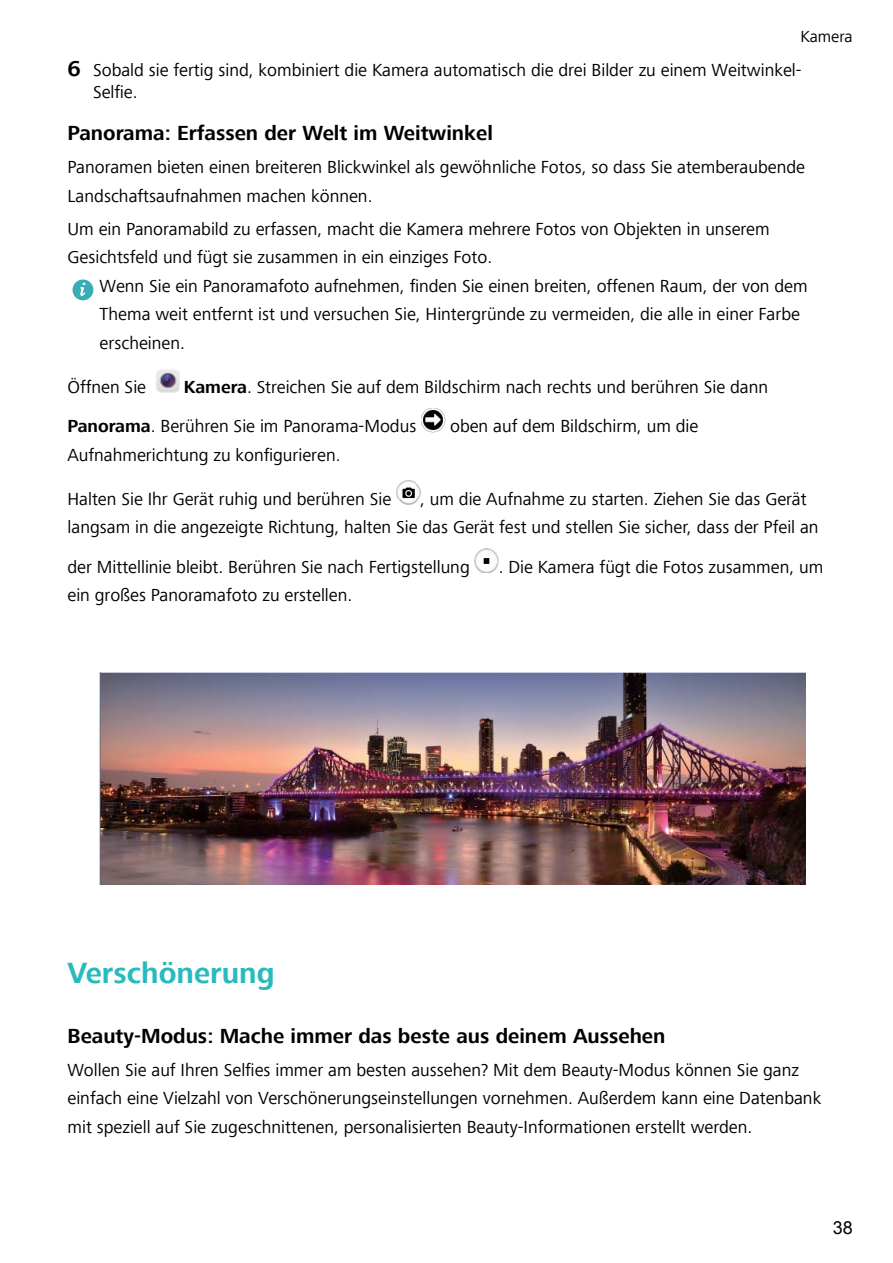
<style>
.page{position:relative;width:893px;height:1263px;background:#fff}
.page>*{position:absolute;margin:0;border:0;box-sizing:border-box;transform-origin:0 0}
.t1{font:700 30px "Frutiger Next Com";color:#28babd}
.t2{font:700 21px "Frutiger Next Com";color:#000}
.t3{font:18px/28.5px "Frutiger Next Com";color:#000}
.t4{font:18px "Arial";color:#000}
.t5{font:16.5px "Frutiger Next Com";color:#000}
.s1{font-weight:700;font-size:22.5px}
.s2{font-weight:700}
</style>
<div class="page">
<svg style="left:72px;top:279px;width:22px;height:22px"></svg>
<svg style="left:179px;top:373px;width:1px;height:17px"></svg>
<img style="left:156px;top:369px;width:23px;height:23px">
<img style="left:421px;top:408px;width:24px;height:24px">
<img style="left:396px;top:481px;width:24px;height:24px">
<img style="left:475px;top:549px;width:24px;height:24px">
<img style="left:99px;top:672px;width:707px;height:213px">
<p class="t5" style="left:800px;top:27px;width:54px">Kamera</p>
<p class="t3" style="left:93px;top:58px;width:710px;line-height:22.5px;text-indent:-26px"><span class="s1">6</span> Sobald sie fertig sind, kombiniert die Kamera automatisch die drei Bilder zu einem Weitwinkel-<br>Selfie.</p>
<p class="t2" style="left:68px;top:121px;width:427px">Panorama: Erfassen der Welt im Weitwinkel</p>
<p class="t3" style="left:68px;top:153px;width:739px">Panoramen bieten einen breiteren Blickwinkel als gewöhnliche Fotos, so dass Sie atemberaubende<br>Landschaftsaufnahmen machen können.</p>
<p class="t3" style="left:68px;top:214px;width:704px">Um ein Panoramabild zu erfassen, macht die Kamera mehrere Fotos von Objekten in unserem<br>Gesichtsfeld und fügt sie zusammen in ein einziges Foto.</p>
<p class="t3" style="left:100px;top:271px;width:710px">Wenn Sie ein Panoramafoto aufnehmen, finden Sie einen breiten, offenen Raum, der von dem<br>Thema weit entfernt ist und versuchen Sie, Hintergründe zu vermeiden, die alle in einer Farbe erscheinen.</p>
<p class="t3" style="left:68px;top:372px;width:80px">Öffnen Sie</p>
<p class="t3" style="left:68px;top:367px;width:702px;line-height:39.5px;text-indent:116px"><span class="s2">Kamera</span>. Streichen Sie auf dem Bildschirm nach rechts und berühren Sie dann<br><span class="s2">Panorama</span>. Berühren Sie im Panorama-Modus</p>
<p class="t3" style="left:450px;top:412px;width:250px">oben auf dem Bildschirm, um die</p>
<p class="t3" style="left:68px;top:440px;width:275px">Aufnahmerichtung zu konfigurieren.</p>
<p class="t3" style="left:68px;top:484px;width:325px">Halten Sie Ihr Gerät ruhig und berühren Sie</p>
<p class="t3" style="left:68px;top:484px;width:753px;text-indent:352px">, um die Aufnahme zu starten. Ziehen Sie das Gerät langsam in die angezeigte Richtung, halten Sie das Gerät fest und stellen Sie sicher, dass der Pfeil an</p>
<p class="t3" style="left:68px;top:552px;width:404px">der Mittellinie bleibt. Berühren Sie nach Fertigstellung</p>
<p class="t3" style="left:499px;top:552px;width:326px">. Die Kamera fügt die Fotos zusammen, um</p>
<p class="t3" style="left:68px;top:581px;width:286px">ein großes Panoramafoto zu erstellen.</p>
<h1 class="t1" style="left:68px;top:955px;width:208px">Verschönerung</h1>
<p class="t2" style="left:68px;top:1024px;width:599px">Beauty-Modus: Mache immer das beste aus deinem Aussehen</p>
<p class="t3" style="left:68px;top:1055px;width:755px">Wollen Sie auf Ihren Selfies immer am besten aussehen? Mit dem Beauty-Modus können Sie ganz einfach eine Vielzahl von Verschönerungseinstellungen vornehmen. Außerdem kann eine Datenbank mit speziell auf Sie zugeschnittenen, personalisierten Beauty-Informationen erstellt werden.</p>
<p class="t4" style="left:833px;top:1218px;width:22px">38</p>
</div>
